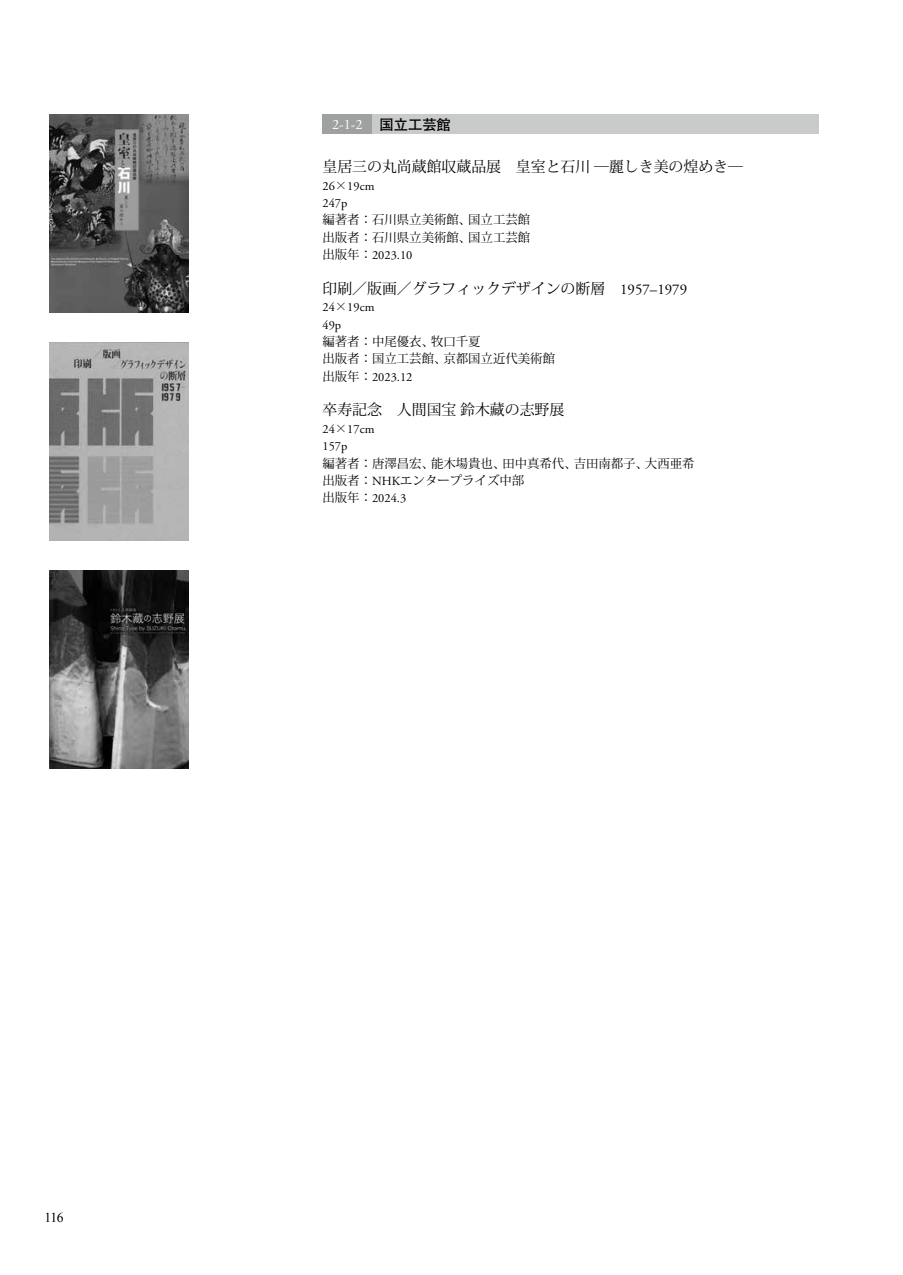
<style>
.page{position:relative;width:903px;height:1275px;background:#fff}
.page>*{position:absolute;margin:0;border:0;box-sizing:border-box;transform-origin:0 0}
.t1{font:14.88px "Koz Min Pro";color:#000}
.t2{font:14.17px "Adobe Garamond";color:#fff}
.t3{font:13.65px "Times New Roman";color:#000}
.t4{font:12.42px/17.3px "Koz Min Pro";color:#000}
.t5{font:12.42px/17.3px "Adobe Garamond Pro";color:#000}
.s1{font-family:"Futo Go B101 Pro";font-weight:700;color:#000}
.s2{font-family:"Koz Min Pro"}
.s3{font-family:"Adobe Garamond"}
.s4{font-family:"Adobe Garamond Pro"}
</style>
<div class="page">
<img style="left:50px;top:114px;width:139px;height:199px">
<img style="left:50px;top:570px;width:139px;height:199px">
<img style="left:50px;top:342px;width:139px;height:199px">
<div style="left:322px;top:114px;width:497px;height:20px;background:#c9caca"></div>
<div style="left:322px;top:114px;width:50px;height:20px;background:#9fa0a0"></div>
<p class="t2" style="left:332px;top:117px;width:120px">2-1-2 <span class="s1">国立工芸館</span></p>
<p class="t1" style="left:322px;top:156px;width:422px">皇居三の丸尚蔵館収蔵品展　皇室と石川 ─麗しき美の煌めき─</p>
<p class="t5" style="left:322px;top:178px;width:53px">26<span class="s2">×</span>19<span class="s3">cm<br></span>247<span class="s3">p</span></p>
<p class="t4" style="left:322px;top:211px;width:209px">編著者：石川県立美術館、国立工芸館出版者：石川県立美術館、国立工芸館</p>
<p class="t5" style="left:322px;top:247px;width:91px"><span class="s2">出版年：</span>2023<span class="s3">.</span>10</p>
<p class="t1" style="left:322px;top:278px;width:366px">印刷／版画／グラフィックデザインの断層　<span class="s4">1957</span><span class="s3">–</span><span class="s4">1979</span></p>
<p class="t5" style="left:322px;top:299px;width:53px">24<span class="s2">×</span>19<span class="s3">cm<br></span>49<span class="s3">p</span></p>
<p class="t4" style="left:322px;top:332px;width:234px">編著者：中尾優衣、牧口千夏<br>出版者：国立工芸館、京都国立近代美術館</p>
<p class="t5" style="left:322px;top:369px;width:91px"><span class="s2">出版年：</span>2023<span class="s3">.</span>12</p>
<p class="t1" style="left:322px;top:399px;width:243px">卒寿記念　人間国宝鈴木藏の志野展</p>
<p class="t5" style="left:322px;top:421px;width:53px">24<span class="s2">×</span>17<span class="s3">cm<br></span>157<span class="s3">p</span></p>
<p class="t4" style="left:322px;top:454px;width:374px">編著者：唐澤昌宏、能木場貴也、田中真希代、吉田南都子、大西亜希出版者：<span class="s3">NHK</span>エンタープライズ中部</p>
<p class="t5" style="left:322px;top:490px;width:85px"><span class="s2">出版年：</span>2024<span class="s3">.</span>3</p>
<p class="t3" style="left:45px;top:1208px;width:20px">116</p>
</div>
